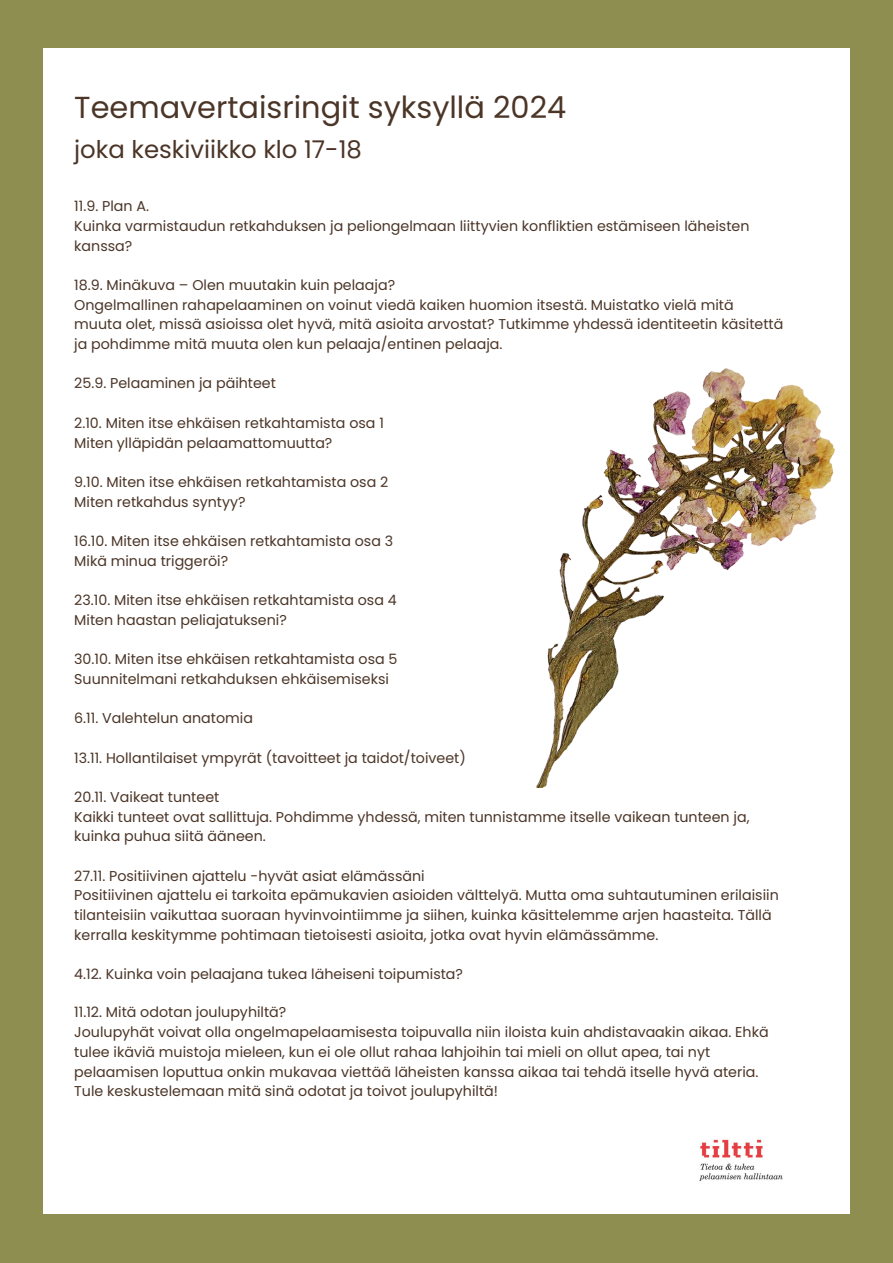
<style>
.page{position:relative;width:893px;height:1263px;background:#8e8e50}
.page>*{position:absolute;margin:0;border:0;box-sizing:border-box;transform-origin:0 0}
.t1{font:30.38px "Poppins";color:#4b3527}
.t2{font:24.38px "Poppins";color:#4b3527}
.t3{font:14.25px/19.6px "Poppins";color:#4b3527}
</style>
<div class="page">
<div style="left:43px;top:49px;width:806px;height:1165px;background:#fff"></div>
<img style="left:699px;top:1139px;width:84px;height:42px">
<img style="left:537px;top:369px;width:297px;height:418px">
<p class="t1" style="left:74px;top:86px;width:493px">Teemavertaisringit syksyllä 2024</p>
<p class="t2" style="left:74px;top:133px;width:289px">joka keskiviikko klo 17-18</p>
<h2 class="t3" style="left:74px;top:196px;width:76px">11.9. Plan A.</h2>
<p class="t3" style="left:74px;top:216px;width:677px">Kuinka varmistaudun retkahduksen ja peliongelmaan liittyvien konfliktien estämiseen läheisten kanssa?</p>
<p class="t3" style="left:74px;top:275px;width:322px">18.9. Minäkuva – Olen muutakin kuin pelaaja?</p>
<p class="t3" style="left:74px;top:295px;width:710px">Ongelmallinen rahapelaaminen on voinut viedä kaiken huomion itsestä. Muistatko vielä mitä muuta olet, missä asioissa olet hyvä, mitä asioita arvostat? Tutkimme yhdessä identiteetin käsitettä ja pohdimme mitä muuta olen kun pelaaja/entinen pelaaja.</p>
<p class="t3" style="left:74px;top:374px;width:203px">25.9. Pelaaminen ja päihteet</p>
<p class="t3" style="left:74px;top:413px;width:311px">2.10. Miten itse ehkäisen retkahtamista osa 1</p>
<p class="t3" style="left:74px;top:433px;width:260px">Miten ylläpidän pelaamattomuutta?</p>
<p class="t3" style="left:74px;top:472px;width:316px">9.10. Miten itse ehkäisen retkahtamista osa 2</p>
<p class="t3" style="left:74px;top:492px;width:173px">Miten retkahdus syntyy?</p>
<p class="t3" style="left:74px;top:531px;width:320px">16.10. Miten itse ehkäisen retkahtamista osa 3</p>
<p class="t3" style="left:74px;top:551px;width:155px">Mikä minua triggeröi?</p>
<p class="t3" style="left:74px;top:590px;width:324px">23.10. Miten itse ehkäisen retkahtamista osa 4</p>
<p class="t3" style="left:74px;top:610px;width:214px">Miten haastan peliajatukseni?</p>
<p class="t3" style="left:74px;top:649px;width:325px">30.10. Miten itse ehkäisen retkahtamista osa 5</p>
<p class="t3" style="left:74px;top:669px;width:316px">Suunnitelmani retkahduksen ehkäisemiseksi</p>
<p class="t3" style="left:74px;top:708px;width:180px">6.11. Valehtelun anatomia</p>
<p class="t3" style="left:74px;top:748px;width:393px">13.11. Hollantilaiset ympyrät (tavoitteet ja taidot/toiveet)</p>
<p class="t3" style="left:74px;top:787px;width:147px">20.11. Vaikeat tunteet</p>
<p class="t3" style="left:74px;top:807px;width:677px">Kaikki tunteet ovat sallittuja. Pohdimme yhdessä, miten tunnistamme itselle vaikean tunteen ja, kuinka puhua siitä ääneen.</p>
<p class="t3" style="left:74px;top:866px;width:352px">27.11. Positiivinen ajattelu -hyvät asiat elämässäni</p>
<p class="t3" style="left:74px;top:885px;width:706px">Positiivinen ajattelu ei tarkoita epämukavien asioiden välttelyä. Mutta oma suhtautuminen erilaisiin tilanteisiin vaikuttaa suoraan hyvinvointiimme ja siihen, kuinka käsittelemme arjen haasteita. Tällä kerralla keskitymme pohtimaan tietoisesti asioita, jotka ovat hyvin elämässämme.</p>
<p class="t3" style="left:74px;top:964px;width:390px">4.12. Kuinka voin pelaajana tukea läheiseni toipumista?</p>
<p class="t3" style="left:74px;top:1002px;width:214px">11.12. Mitä odotan joulupyhiltä?</p>
<p class="t3" style="left:74px;top:1022px;width:696px">Joulupyhät voivat olla ongelmapelaamisesta toipuvalla niin iloista kuin ahdistavaakin aikaa. Ehkä tulee ikäviä muistoja mieleen, kun ei ole ollut rahaa lahjoihin tai mieli on ollut apea, tai nyt pelaamisen loputtua onkin mukavaa viettää läheisten kanssa aikaa tai tehdä itselle hyvä ateria.<br>Tule keskustelemaan mitä sinä odotat ja toivot joulupyhiltä!</p>
</div>
